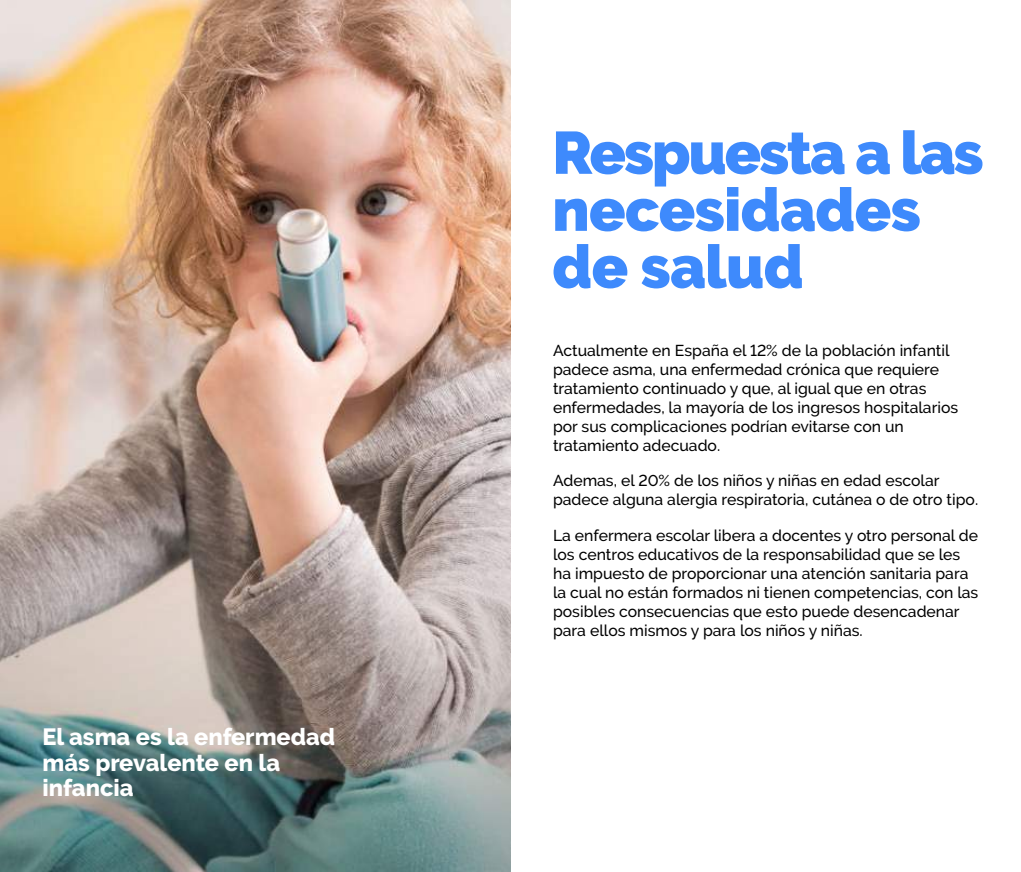
<style>
.page{position:relative;width:1021px;height:872px;background:#fff}
.page>*{position:absolute;margin:0;border:0;box-sizing:border-box;transform-origin:0 0}
.t1{font:900 60px/57px "Raleway";letter-spacing:-.01em;color:#3e8afc}
.t2{font:900 59.7px "Raleway";letter-spacing:-.035em;color:#3e8afc}
.t3{font:800 23.4px/25.5px "Raleway";color:#fff}
.t4{font:500 15.75px/18.9px "Raleway";color:#000}
</style>
<div class="page">
<img style="left:0;top:0;width:510px;height:872px">
<h3 class="t3" style="left:43px;top:724px;width:294px">El asma es la enfermedad más prevalente en la infancia</h3>
<h2 class="t2" style="left:552px;top:118px;width:432px">Respuesta a las</h2>
<h1 class="t1" style="left:552px;top:181px;width:370px">necesidades de salud</h1>
<p class="t4" style="left:553px;top:341px;width:407px">Actualmente en España el 12% de la población infantil padece asma, una enfermedad crónica que requiere tratamiento continuado y que, al igual que en otras enfermedades, la mayoría de los ingresos hospitalarios por sus complicaciones podrían evitarse con un tratamiento adecuado.</p>
<p class="t4" style="left:553px;top:471px;width:426px">Ademas, el 20% de los niños y niñas en edad escolar padece alguna alergia respiratoria, cutánea o de otro tipo.</p>
<p class="t4" style="left:553px;top:526px;width:427px">La enfermera escolar libera a docentes y otro personal de los centros educativos de la responsabilidad que se les ha impuesto de proporcionar una atención sanitaria para la cual no están formados ni tienen competencias, con las posibles consecuencias que esto puede desencadenar para ellos mismos y para los niños y niñas.</p>
</div>
